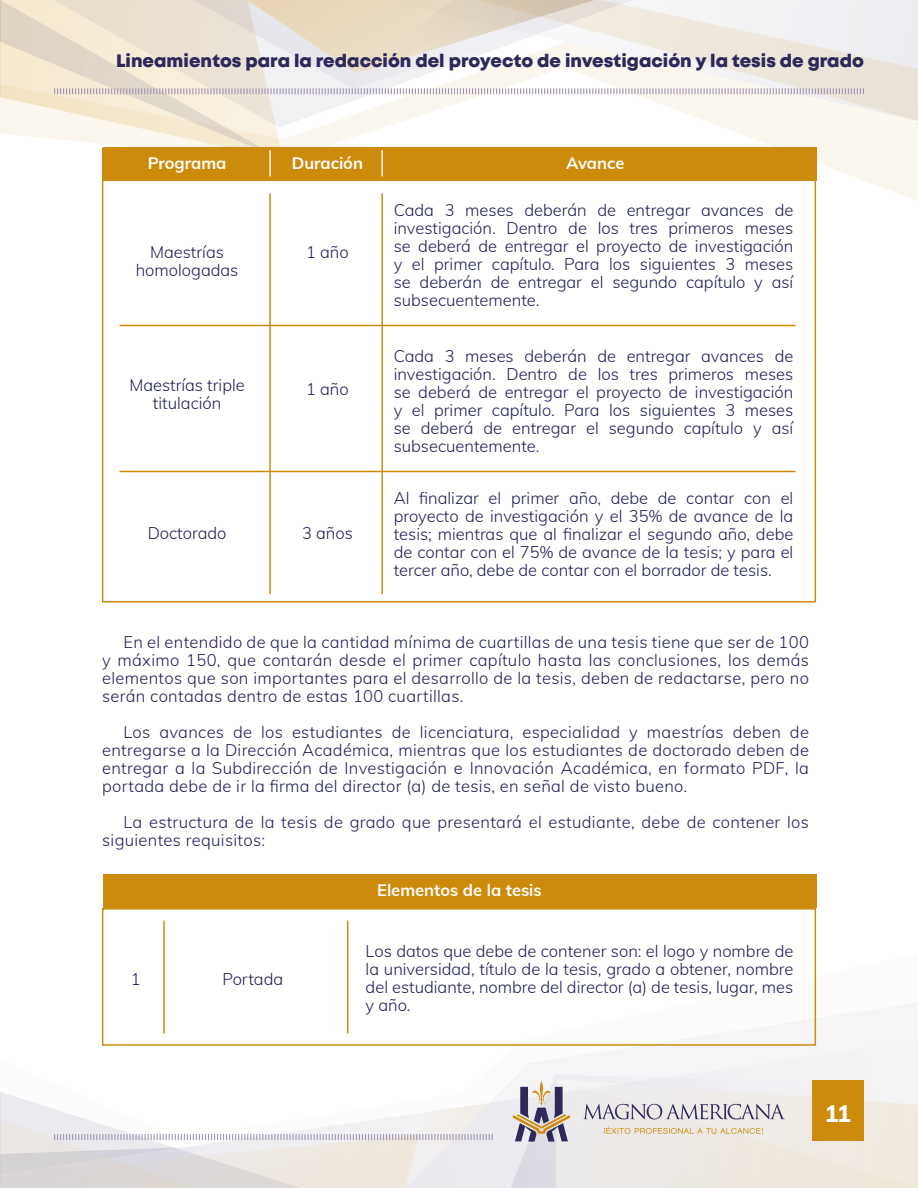
<style>
.page{position:relative;width:918px;height:1188px;background:#fff}
.page>*{position:absolute;margin:0;border:0;box-sizing:border-box;transform-origin:0 0}
.t1{font:800 24px "Muli";color:#fff}
.t2{font:800 18px "Mont";color:#2d2959}
.t3{font:300 16.5px/18px "Muli";color:#212057;text-align:justify}
.t4{font:300 16.5px/18px "Muli";letter-spacing:.02em;color:#212057}
.t5{font:700 16.5px "Muli";color:#fff}
</style>
<div class="page">
<svg style="left:101px;top:121px;width:817px;height:80px"></svg>
<svg style="left:723px;top:0;width:195px;height:121px"></svg>
<svg style="left:283px;top:95px;width:440px;height:33px"></svg>
<svg style="left:0;top:0;width:283px;height:160px"></svg>
<svg style="left:493px;top:1002px;width:425px;height:186px;fill:#f5f5f7"></svg>
<div style="left:511px;top:1075px;width:407px;height:113px;background:#f1f1f4"></div>
<svg style="left:0;top:954px;width:493px;height:234px"></svg>
<svg style="left:53px;top:0;width:812px;height:95px"></svg>
<svg style="left:512px;top:1079px;width:406px;height:109px;background:#e2d9cd"></svg>
<div style="left:102px;top:908px;width:714px;height:138px;border:2px solid #cd8b0b"></div>
<div style="left:103px;top:148px;width:713px;height:33px;background:#cd8b0b"></div>
<div style="left:103px;top:875px;width:713px;height:33px;background:#cd8b0b"></div>
<hr style="left:269px;top:193px;width:2px;height:401px;background:#cd8b0b">
<hr style="left:163px;top:921px;width:2px;height:113px;background:#cd8b0b">
<hr style="left:381px;top:193px;width:2px;height:401px;background:#cd8b0b">
<hr style="left:347px;top:921px;width:1px;height:113px;background:#cd8b0b">
<hr style="left:269px;top:150px;width:2px;height:26px;background:#fff">
<hr style="left:381px;top:150px;width:2px;height:26px;background:#fff">
<hr style="left:119px;top:325px;width:677px;height:1px;background:#cd8b0b">
<hr style="left:119px;top:471px;width:677px;height:1px;background:#cd8b0b">
<p class="t2" style="left:116px;top:49px;width:749px">Lineamientos para la redacción del proyecto de investigación y la tesis de grado</p>
<p class="t5" style="left:148px;top:151px;width:80px">Programa</p>
<p class="t5" style="left:292px;top:151px;width:73px">Duración</p>
<p class="t5" style="left:566px;top:151px;width:60px">Avance</p>
<p class="t3" style="left:136px;top:242px;width:104px;text-align:center">Maestrías homologadas</p>
<p class="t3" style="left:306px;top:242px;width:44px">1 año</p>
<p class="t3" style="left:394px;top:201px;width:401px">Cada 3 meses deberán de entregar avances de investigación. Dentro de los tres primeros meses se deberá de entregar el proyecto de investigación y el primer capítulo. Para los siguientes 3 meses se deberán de entregar el segundo capítulo y así subsecuentemente.</p>
<p class="t3" style="left:129px;top:375px;width:117px;text-align:center">Maestrías triple titulación</p>
<p class="t3" style="left:148px;top:523px;width:80px">Doctorado</p>
<p class="t3" style="left:306px;top:379px;width:44px">1 año</p>
<p class="t3" style="left:302px;top:523px;width:52px">3 años</p>
<p class="t3" style="left:394px;top:346px;width:401px">Cada 3 meses deberán de entregar avances de investigación. Dentro de los tres primeros meses se deberá de entregar el proyecto de investigación y el primer capítulo. Para los siguientes 3 meses se deberá de entregar el segundo capítulo y así subsecuentemente.</p>
<p class="t3" style="left:394px;top:488px;width:401px">Al finalizar el primer año, debe de contar con el proyecto de investigación y el 35% de avance de la tesis; mientras que al finalizar el segundo año, debe de contar con el 75% de avance de la tesis; y para el tercer año, debe de contar con el borrador de tesis.</p>
<p class="t3" style="left:102px;top:632px;width:708px;text-indent:21px">En el entendido de que la cantidad mínima de cuartillas de una tesis tiene que ser de 100 y máximo 150, que contarán desde el primer capítulo hasta las conclusiones, los demás elementos que son importantes para el desarrollo de la tesis, deben de redactarse, pero no serán contadas dentro de estas 100 cuartillas.</p>
<p class="t3" style="left:102px;top:722px;width:708px;text-indent:21px">Los avances de los estudiantes de licenciatura, especialidad y maestrías deben de entregarse a la Dirección Académica, mientras que los estudiantes de doctorado deben de entregar a la Subdirección de Investigación e Innovación Académica, en formato PDF, la portada debe de ir la firma del director (a) de tesis, en señal de visto bueno.</p>
<p class="t4" style="left:102px;top:812px;width:708px;text-indent:21px">La estructura de la tesis de grado que presentará el estudiante, debe de contener los siguientes requisitos:</p>
<p class="t3" style="left:131px;top:969px;width:11px">1</p>
<p class="t3" style="left:222px;top:969px;width:62px">Portada</p>
<p class="t5" style="left:377px;top:878px;width:166px">Elementos de la tesis</p>
<p class="t3" style="left:366px;top:941px;width:429px">Los datos que debe de contener son: el logo y nombre de la universidad, título de la tesis, grado a obtener, nombre del estudiante, nombre del director (a) de tesis, lugar, mes y año.</p>
<h1 class="t1" style="left:824px;top:1096px;width:28px">11</h1>
</div>
